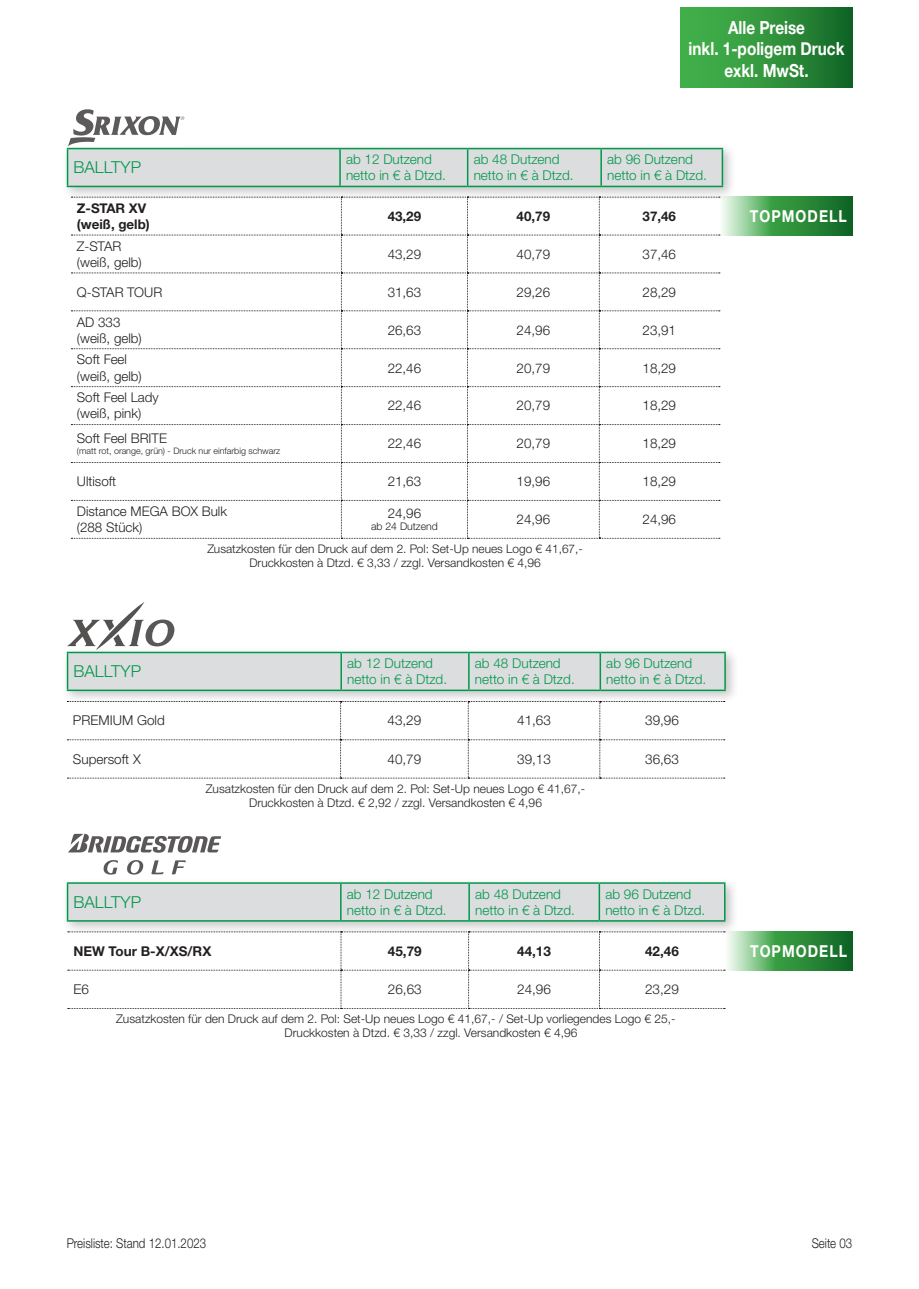
<style>
.page{position:relative;width:919px;height:1289px;background:#fff}
.page>*{position:absolute;margin:0;border:0;box-sizing:border-box;transform-origin:0 0}
.t1{font:700 18px/21.6px "Helvetica Neue";color:#fff;text-align:center;scale:.85 1}
.t2{font:300 16.5px "Helvetica Neue LTW1 G";color:#00984a}
.t3{font:700 16.5px "Helvetica Neue LT Std";letter-spacing:.075em;color:#fff;scale:.85 1}
.t4{font:300 13.5px/16.2px "Helvetica Neue LTW1 G";color:#00984a}
.t5{font:300 13.5px "Helvetica Neue LTW1 G";color:#231f20}
.t6{font:300 13.5px "Helvetica Neue LTW1 G";color:#231f20;scale:.85 1}
.t7{font:700 13.5px "Helvetica Neue LTW1 G";color:#231f20}
.t8{font:300 13.35px/16px "Helvetica Neue LTW1 G";color:#231f20}
.t9{font:700 13.35px/16px "Helvetica Neue LTW1 G";color:#231f20}
.t10{font:300 12px/14.4px "Helvetica Neue LTW1 G";color:#231f20}
.t11{font:300 11.85px "Helvetica Neue LTW1 G";color:#231f20}
.t12{font:300 10.5px "Helvetica Neue LTW1 G";color:#231f20}
.t13{font:300 8.85px "Helvetica Neue LTW1 G";color:#231f20}
.s1{font-size:11.85px}
</style>
<div class="page">
<svg style="left:71px;top:200px;width:649px;height:339px"></svg>
<div style="left:62px;top:143px;width:674px;height:57px;background:#231f20;opacity:.25"></div>
<hr style="left:67px;top:148px;width:273px;height:1px;background:#00984a">
<hr style="left:67px;top:149px;width:1px;height:37px;background:#00984a">
<hr style="left:601px;top:148px;width:122px;height:1px;background:#00984a">
<hr style="left:721px;top:149px;width:2px;height:37px;background:#00984a">
<hr style="left:67px;top:186px;width:273px;height:1px;background:#00984a">
<hr style="left:340px;top:186px;width:127px;height:1px;background:#00984a">
<hr style="left:467px;top:186px;width:134px;height:1px;background:#00984a">
<hr style="left:601px;top:186px;width:122px;height:1px;background:#00984a">
<svg style="left:68px;top:934px;width:657px;height:75px"></svg>
<svg style="left:67px;top:778px;width:657px;height:1px"></svg>
<svg style="left:67px;top:704px;width:657px;height:74px"></svg>
<div style="left:62px;top:647px;width:677px;height:57px;background:#231f20;opacity:.25"></div>
<hr style="left:67px;top:689px;width:274px;height:2px;background:#00984a">
<hr style="left:341px;top:689px;width:128px;height:2px;background:#00984a">
<hr style="left:469px;top:689px;width:131px;height:2px;background:#00984a">
<hr style="left:600px;top:689px;width:125px;height:2px;background:#00984a">
<svg style="left:719px;top:197px;width:133px;height:38px;background:#55a260"></svg>
<svg style="left:725px;top:931px;width:127px;height:39px;background:#54a15e"></svg>
<svg style="left:67px;top:602px;width:658px;height:88px"></svg>
<div style="left:680px;top:8px;width:172px;height:79px;background:linear-gradient(to right,#48b94e,#166b29)"></div>
<svg style="left:68px;top:109px;width:654px;height:77px"></svg>
<div style="left:62px;top:877px;width:677px;height:57px;background:#231f20;opacity:.25"></div>
<div style="left:68px;top:883px;width:656px;height:37px;background:#dcdddf"></div>
<hr style="left:67px;top:882px;width:274px;height:1px;background:#00984a">
<hr style="left:67px;top:883px;width:1px;height:37px;background:#00984a">
<hr style="left:341px;top:882px;width:128px;height:1px;background:#00984a">
<hr style="left:340px;top:883px;width:1px;height:37px;background:#00984a">
<hr style="left:469px;top:882px;width:130px;height:1px;background:#00984a">
<hr style="left:468px;top:883px;width:2px;height:37px;background:#00984a">
<hr style="left:599px;top:882px;width:126px;height:1px;background:#00984a">
<hr style="left:598px;top:883px;width:2px;height:37px;background:#00984a">
<hr style="left:724px;top:883px;width:1px;height:37px;background:#00984a">
<hr style="left:67px;top:920px;width:274px;height:1px;background:#00984a">
<hr style="left:341px;top:920px;width:128px;height:1px;background:#00984a">
<hr style="left:469px;top:920px;width:130px;height:1px;background:#00984a">
<hr style="left:599px;top:920px;width:126px;height:1px;background:#00984a">
<svg style="left:68px;top:833px;width:153px;height:41px"></svg>
<h1 class="t1" style="left:688px;top:17px;width:185px">Alle Preise<br>inkl. 1-poligem Druck exkl. MwSt.</h1>
<h2 class="t2" style="left:74px;top:157px;width:69px">BALLTYP</h2>
<p class="t4" style="left:346px;top:151px;width:101px">ab 12 Dutzend netto in € à Dtzd.</p>
<p class="t4" style="left:473px;top:151px;width:101px">ab 48 Dutzend netto in € à Dtzd.</p>
<p class="t4" style="left:607px;top:151px;width:101px">ab 96 Dutzend netto in € à Dtzd.</p>
<p class="t9" style="left:77px;top:200px;width:74px">Z-STAR XV (weiß, gelb)</p>
<p class="t9" style="left:387px;top:208px;width:35px">43,29</p>
<p class="t9" style="left:516px;top:208px;width:35px">40,79</p>
<p class="t9" style="left:642px;top:208px;width:35px">37,46</p>
<p class="t8" style="left:77px;top:238px;width:66px">Z-STAR (weiß, gelb)</p>
<p class="t8" style="left:387px;top:246px;width:35px">43,29</p>
<p class="t8" style="left:516px;top:246px;width:35px">40,79</p>
<p class="t8" style="left:642px;top:246px;width:35px">37,46</p>
<p class="t8" style="left:77px;top:284px;width:87px">Q-STAR TOUR</p>
<p class="t8" style="left:387px;top:284px;width:35px">31,63</p>
<p class="t8" style="left:516px;top:284px;width:35px">29,26</p>
<p class="t8" style="left:642px;top:284px;width:35px">28,29</p>
<p class="t8" style="left:77px;top:314px;width:66px">AD 333 (weiß, gelb)</p>
<p class="t8" style="left:387px;top:322px;width:35px">26,63</p>
<p class="t8" style="left:516px;top:322px;width:35px">24,96</p>
<p class="t8" style="left:642px;top:322px;width:35px">23,91</p>
<p class="t8" style="left:77px;top:351px;width:66px">Soft Feel (weiß, gelb)</p>
<p class="t8" style="left:387px;top:359px;width:35px">22,46</p>
<p class="t8" style="left:516px;top:359px;width:35px">20,79</p>
<p class="t8" style="left:642px;top:359px;width:35px">18,29</p>
<p class="t8" style="left:77px;top:389px;width:83px">Soft Feel Lady (weiß, pink)</p>
<p class="t8" style="left:387px;top:397px;width:35px">22,46</p>
<p class="t8" style="left:516px;top:397px;width:35px">20,79</p>
<p class="t8" style="left:642px;top:397px;width:35px">18,29</p>
<p class="t8" style="left:77px;top:430px;width:91px">Soft Feel BRITE</p>
<p class="t13" style="left:77px;top:445px;width:205px">(matt rot, orange, grün) - Druck nur einfarbig schwarz</p>
<p class="t8" style="left:387px;top:435px;width:35px">22,46</p>
<p class="t8" style="left:516px;top:435px;width:35px">20,79</p>
<p class="t8" style="left:642px;top:435px;width:35px">18,29</p>
<p class="t8" style="left:77px;top:473px;width:41px">Ultisoft</p>
<p class="t8" style="left:387px;top:473px;width:35px">21,63</p>
<p class="t8" style="left:516px;top:473px;width:35px">19,96</p>
<p class="t8" style="left:642px;top:473px;width:35px">18,29</p>
<p class="t8" style="left:77px;top:503px;width:152px">Distance MEGA BOX Bulk (288 Stück)</p>
<p class="t8" style="left:387px;top:505px;width:35px">24,96</p>
<p class="t8" style="left:516px;top:511px;width:35px">24,96</p>
<p class="t8" style="left:642px;top:511px;width:35px">24,96</p>
<p class="t11" style="left:207px;top:541px;width:377px">Zusatzkosten für den Druck auf dem 2. Pol: Set-Up neues Logo € 41,67,-</p>
<p class="t10" style="left:249px;top:555px;width:293px"><span class="s1">Druckkosten à Dtzd. € 3,33</span> / zzgl. Versandkosten € 4,96</p>
<p class="t12" style="left:371px;top:520px;width:68px">ab 24 Dutzend</p>
<h2 class="t2" style="left:74px;top:661px;width:69px">BALLTYP</h2>
<p class="t4" style="left:347px;top:655px;width:101px">ab 12 Dutzend netto in € à Dtzd.</p>
<p class="t4" style="left:475px;top:655px;width:101px">ab 48 Dutzend netto in € à Dtzd.</p>
<p class="t4" style="left:606px;top:655px;width:101px">ab 96 Dutzend netto in € à Dtzd.</p>
<p class="t5" style="left:73px;top:712px;width:93px">PREMIUM Gold</p>
<p class="t5" style="left:387px;top:712px;width:35px">43,29</p>
<p class="t5" style="left:517px;top:712px;width:35px">41,63</p>
<p class="t5" style="left:645px;top:712px;width:35px">39,96</p>
<p class="t5" style="left:73px;top:750px;width:69px">Supersoft X</p>
<p class="t5" style="left:387px;top:750px;width:35px">40,79</p>
<p class="t5" style="left:517px;top:750px;width:35px">39,13</p>
<p class="t5" style="left:645px;top:750px;width:35px">36,63</p>
<p class="t10" style="left:206px;top:781px;width:381px;text-align:center">Zusatzkosten für den Druck auf dem 2. Pol: Set-Up neues Logo € 41,67,-<br>Druckkosten à Dtzd. € 2,92 / zzgl. Versandkosten € 4,96</p>
<h2 class="t2" style="left:74px;top:891px;width:69px">BALLTYP</h2>
<p class="t4" style="left:347px;top:885px;width:101px">ab 12 Dutzend netto in € à Dtzd.</p>
<p class="t4" style="left:475px;top:885px;width:101px">ab 48 Dutzend netto in € à Dtzd.</p>
<p class="t4" style="left:605px;top:885px;width:101px">ab 96 Dutzend netto in € à Dtzd.</p>
<p class="t7" style="left:73px;top:942px;width:139px">NEW Tour B-X/XS/RX</p>
<p class="t7" style="left:388px;top:942px;width:35px">45,79</p>
<p class="t7" style="left:517px;top:942px;width:35px">44,13</p>
<p class="t7" style="left:645px;top:942px;width:35px">42,46</p>
<p class="t5" style="left:73px;top:981px;width:17px">E6</p>
<p class="t5" style="left:388px;top:981px;width:35px">26,63</p>
<p class="t5" style="left:517px;top:981px;width:35px">24,96</p>
<p class="t5" style="left:645px;top:981px;width:35px">23,29</p>
<p class="t10" style="left:284px;top:1011px;width:392px;text-indent:-168px">Zusatzkosten für den Druck auf dem 2. Pol: Set-Up neues Logo € 41,67,- / Set-Up vorliegendes Logo € 25,-<br>Druckkosten à Dtzd. € 3,33 / zzgl. Versandkosten € 4,96</p>
<h2 class="t3" style="left:749px;top:206px;width:116px">TOPMODELL</h2>
<h2 class="t3" style="left:750px;top:940px;width:116px">TOPMODELL</h2>
<p class="t6" style="left:67px;top:1234px;width:165px">Preisliste: Stand 12.01.2023</p>
<p class="t6" style="left:811px;top:1234px;width:49px">Seite 03</p>
</div>
